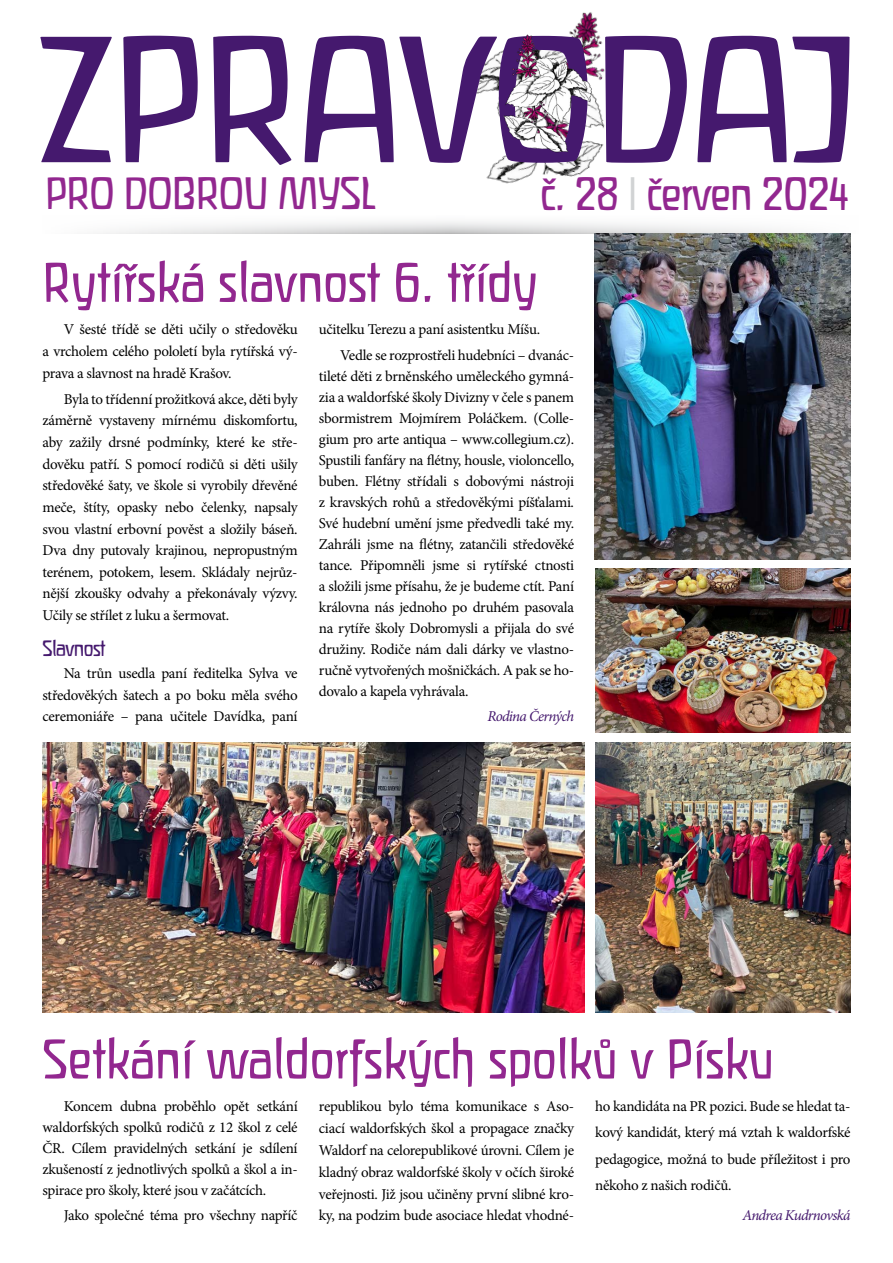
<style>
.page{position:relative;width:893px;height:1263px;background:#fff}
.page>*{position:absolute;margin:0;border:0;box-sizing:border-box;transform-origin:0 0}
.t1{font:184.2px "Liant";letter-spacing:-.02em;color:#45196e;scale:1.05 1}
.t2{font:57px "Liant";color:#92278f}
.t3{font:48px "Liant";letter-spacing:-.02em;color:#92278f}
.t4{font:46.5px "Liant";letter-spacing:-.02em;color:#92278f}
.t5{font:22.5px "Liant";letter-spacing:-.03em;color:#45196e}
.t6{font:15px/21px "Minion Pro";letter-spacing:-.02em;color:#000;text-align:justify}
.t7{font:italic 15px "Minion Pro";letter-spacing:-.045em;color:#45196e}
.s1{color:#d1d3d4}
</style>
<div class="page">
<img style="left:466px;top:12px;width:139px;height:172px">
<img style="left:496px;top:29px;width:101px;height:136px">
<svg style="left:97px;top:221px;width:754px;height:13px"></svg>
<img style="left:595px;top:742px;width:255px;height:270px">
<img style="left:595px;top:569px;width:255px;height:163px">
<img style="left:594px;top:234px;width:256px;height:325px">
<img style="left:43px;top:742px;width:542px;height:270px">
<h1 class="t1" style="left:35px;top:1px;width:786px">ZPRAVODAJ</h1>
<h3 class="t4" style="left:45px;top:168px;width:333px">PRO DOBROU MYSL</h3>
<h3 class="t3" style="left:540px;top:168px;width:310px">č. 28 <span class="s1">|</span> červen 2024</h3>
<h2 class="t2" style="left:43px;top:252px;width:497px">Rytířská slavnost 6. třídy</h2>
<p class="t6" style="left:43px;top:319px;width:257px;line-height:21.6px;text-indent:21px">V šesté třídě se děti učily o středověku a vrcholem celého pololetí byla rytířská vý&shy;prava a slavnost na hradě Krašov.</p>
<p class="t6" style="left:43px;top:388px;width:257px;line-height:21.6px;text-indent:21px">Byla to třídenní prožitková akce, děti byly záměrně vystaveny mírnému diskomfortu, aby zažily drsné podmínky, které ke stře&shy;dověku patří. S pomocí rodičů si děti ušily středověké šaty, ve škole si vyrobily dřevěné meče, štíty, opasky nebo čelenky, napsaly svou vlastní erbovní pověst a složily báseň.<br>Dva dny putovaly krajinou, nepropustným terénem, potokem, lesem. Skládaly nejrůz&shy;nější zkoušky odvahy a překonávaly výzvy.<br>Učily se střílet z luku a šermovat.</p>
<h3 class="t5" style="left:43px;top:637px;width:64px">Slavnost</h3>
<p class="t6" style="left:43px;top:662px;width:257px;line-height:21.6px;text-indent:21px">Na trůn usedla paní ředitelka Sylva ve středověkých šatech a po boku měla svého ceremoniáře – pana učitele Davídka, paní</p>
<p class="t6" style="left:340px;top:317px;width:235px;line-height:25.2px;text-indent:-21px">učitelku Terezu a paní asistentku Míšu.<br>Vedle se rozprostřeli hudebníci – dvanác-</p>
<p class="t6" style="left:319px;top:365px;width:257px">tileté děti z brněnského uměleckého gymná&shy;zia a waldorfské školy Divizny v čele s panem sbormistrem Mojmírem Poláčkem. (Colle&shy;gium pro arte antiqua – www.collegium.cz).<br>Spustili fanfáry na flétny, housle, violoncello, buben. Flétny střídali s dobovými nástroji z kravských rohů a středověkými píšťalami.<br>Své hudební umění jsme předvedli také my.<br>Zahráli jsme na flétny, zatančili středověké tance. Připomněli jsme si rytířské ctnosti a složili jsme přísahu, že je budeme ctít. Paní královna nás jednoho po druhém pasovala na rytíře školy Dobromysli a přijala do své družiny. Rodiče nám dali dárky ve vlastno&shy;ručně vytvořených mošničkách. A pak se ho&shy;dovalo a kapela vyhrávala.</p>
<p class="t7" style="left:487px;top:706px;width:88px">Rodina Černých</p>
<h2 class="t2" style="left:43px;top:1029px;width:733px">Setkání waldorfských spolků v Písku</h2>
<p class="t6" style="left:43px;top:1096px;width:257px;text-indent:21px">Koncem dubna proběhlo opět setkání waldorfských spolků rodičů z 12 škol z celé ČR. Cílem pravidelných setkání je sdílení zkušeností z jednotlivých spolků a škol a in&shy;spirace pro školy, které jsou v začátcích.</p>
<p class="t6" style="left:64px;top:1205px;width:235px">Jako společné téma pro všechny napříč</p>
<p class="t6" style="left:319px;top:1095px;width:257px;line-height:21.9px">republikou bylo téma komunikace s Aso&shy;ciací waldorfských škol a propagace značky Waldorf na celorepublikové úrovni. Cílem je kladný obraz waldorfské školy v očích široké veřejnosti. Již jsou učiněny první slibné kro&shy;ky, na podzim bude asociace hledat vhodné-</p>
<p class="t6" style="left:595px;top:1093px;width:257px;line-height:26.2px">ho kandidáta na PR pozici. Bude se hledat ta&shy;kový kandidát, který má vztah k waldorfské pedagogice, možná to bude příležitost i pro někoho z našich rodičů.</p>
<p class="t7" style="left:742px;top:1205px;width:110px">Andrea Kudrnovská</p>
</div>
